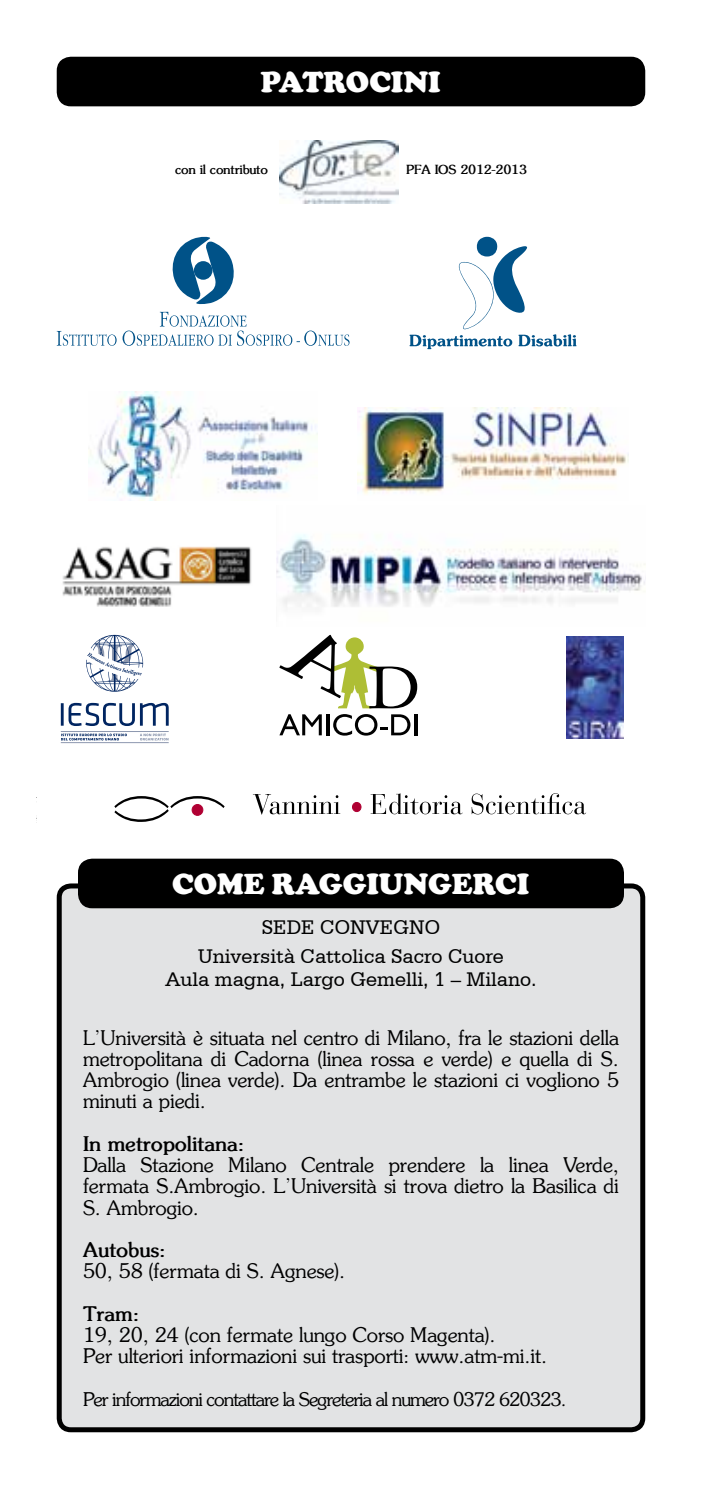
<style>
.page{position:relative;width:702px;height:1489px;background:#fff}
.page>*{position:absolute;margin:0;border:0;box-sizing:border-box;transform-origin:0 0}
.t1{font:900 30px "Cooper";color:#fff}
.t2{font:20.75px/29.5px "Serifa BT";color:#000}
.t3{font:20px/21.2px "Souvenir";color:#000;text-align:justify}
.t4{font:700 20px "Souvenir";color:#000}
.t5{font:18.75px "Souvenir";letter-spacing:-.05em;color:#000}
.t6{font:700 12.5px "Souvenir";letter-spacing:-.015em;color:#000}
</style>
<div class="page">
<div style="left:59px;top:885px;width:583px;height:544px;background:#e2e3e4;border-radius:12px"></div>
<div style="left:57px;top:883px;width:588px;height:548px;border:5px solid #000;border-radius:12px"></div>
<div style="left:57px;top:57px;width:588px;height:49px;background:#000;border-radius:14px"></div>
<div style="left:78px;top:858px;width:546px;height:50px;background:#000;border-radius:14px"></div>
<img style="left:280px;top:140px;width:118px;height:63px">
<svg style="left:114px;top:796px;width:111px;height:26px"></svg>
<svg style="left:253px;top:794px;width:87px;height:20px"></svg>
<svg style="left:370px;top:793px;width:92px;height:21px"></svg>
<svg style="left:471px;top:793px;width:115px;height:21px"></svg>
<div style="left:352px;top:802px;width:9px;height:9px;background:#b00033;border-radius:50%"></div>
<div style="left:352px;top:802px;width:9px;height:9px;border:1px solid #b00033;border-radius:50%"></div>
<img style="left:62px;top:546px;width:190px;height:61px">
<img style="left:89px;top:392px;width:227px;height:108px">
<div style="left:476px;top:237px;width:21px;height:19px;background:#005288;border-radius:10px"></div>
<svg style="left:409px;top:246px;width:167px;height:103px"></svg>
<svg style="left:172px;top:236px;width:62px;height:69px"></svg>
<div style="left:194px;top:261px;width:18px;height:19px;background:#005288;border-radius:50%"></div>
<svg style="left:57px;top:312px;width:292px;height:34px"></svg>
<img style="left:358px;top:407px;width:270px;height:87px">
<img style="left:566px;top:636px;width:58px;height:102px">
<svg style="left:279px;top:634px;width:138px;height:74px"></svg>
<svg style="left:279px;top:714px;width:43px;height:21px"></svg>
<hr style="left:326px;top:714px;width:3px;height:21px;background:#000">
<svg style="left:333px;top:714px;width:77px;height:21px"></svg>
<hr style="left:414px;top:714px;width:3px;height:21px;background:#000">
<svg style="left:61px;top:703px;width:108px;height:23px"></svg>
<hr style="left:61px;top:731px;width:108px;height:1px;background:#8d98af">
<hr style="left:61px;top:742px;width:108px;height:1px;background:#8d98af">
<svg style="left:61px;top:733px;width:66px;height:7px"></svg>
<svg style="left:140px;top:733px;width:28px;height:7px"></svg>
<svg style="left:86px;top:635px;width:57px;height:56px"></svg>
<img style="left:276px;top:534px;width:369px;height:73px">
<h1 class="t1" style="left:260px;top:64px;width:182px">PATROCINI</h1>
<p class="t6" style="left:175px;top:162px;width:94px">con il contributo</p>
<p class="t6" style="left:406px;top:162px;width:122px">PFA IOS 2012-2013</p>
<h1 class="t1" style="left:172px;top:866px;width:358px">COME RAGGIUNGERCI</h1>
<p class="t2" style="left:198px;top:911px;width:307px;text-indent:122px">convegno<br>Università Cattolica Sacro Cuore</p>
<p class="t2" style="left:165px;top:963px;width:373px">Aula magna, Largo Gemelli, 1 – Milano.</p>
<p class="t3" style="left:83px;top:1026px;width:537px">L’Università è situata nel centro di Milano, fra le stazioni della metropolitana di Cadorna (linea rossa e verde) e quella di S.<br>Ambrogio (linea verde). Da entrambe le stazioni ci vogliono 5 minuti a piedi.</p>
<p class="t4" style="left:83px;top:1130px;width:163px">In metropolitana:</p>
<p class="t3" style="left:83px;top:1153px;width:537px">Dalla Stazione Milano Centrale prendere la linea Verde, fermata S.Ambrogio. L’Università si trova dietro la Basilica di S. Ambrogio.</p>
<p class="t4" style="left:83px;top:1237px;width:84px">Autobus:</p>
<p class="t3" style="left:83px;top:1259px;width:263px">50, 58 (fermata di S. Agnese).</p>
<p class="t4" style="left:83px;top:1300px;width:58px">Tram:</p>
<p class="t3" style="left:83px;top:1323px;width:465px">19, 20, 24 (con fermate lungo Corso Magenta).<br>Per ulteriori informazioni sui trasporti: www.atm-mi.it.</p>
<p class="t5" style="left:83px;top:1387px;width:485px">Per informazioni contattare la Segreteria al numero 0372 620323.</p>
<p class="t2" style="left:262px;top:911px;width:26px">Sede</p>
</div>
